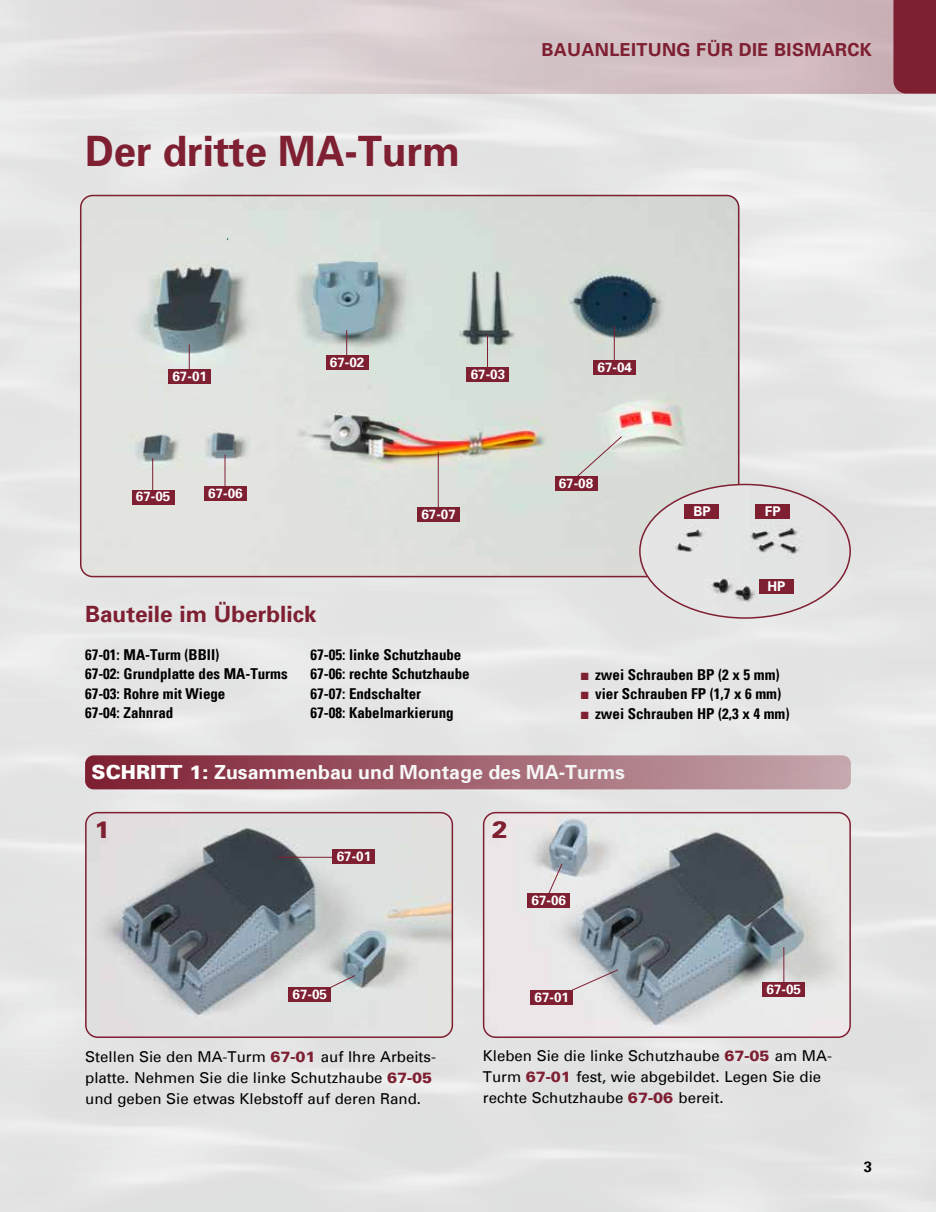
<style>
.page{position:relative;width:936px;height:1212px;background:#fff}
.page>*{position:absolute;margin:0;border:0;box-sizing:border-box;transform-origin:0 0}
.t1{font:700 42px "Univers";color:#7e1f32;scale:.95 1}
.t2{font:900 24px "Univers";color:#7e1f32}
.t3{font:700 22.5px "Univers";color:#7e1f32}
.t4{font:700 19.5px "Univers";color:#fff}
.t5{font:700 18px "Univers";letter-spacing:.02em;color:#7e1f32}
.t6{font:700 condensed 15px/19.5px "Univers";color:#000}
.t7{font:15px/21px "Univers";color:#000}
.t8{font:700 15px "Univers";color:#000}
.t9{font:700 13.5px "Univers";color:#fff}
.s1{color:#7e1f32}
.s2{font-weight:900}
.s3{font-weight:900;color:#7e1f32}
</style>
<div class="page">
<div style="left:0;top:94px;width:935px;height:1118px;background:#e5e5e5"></div>
<div style="left:0;top:0;width:935px;height:94px;background:linear-gradient(to right,#e5e6e6,#cbb0b5)"></div>
<img style="left:80px;top:195px;width:659px;height:382px">
<div style="left:80px;top:195px;width:659px;height:382px;border:2px solid #7e1f32;border-radius:12px"></div>
<div style="left:893px;top:0;width:42px;height:94px;background:#7e1f32"></div>
<div style="left:85px;top:755px;width:765px;height:34px;background:linear-gradient(to right,#7e1f32,#c5a8ae);border-radius:9px"></div>
<img style="left:483px;top:812px;width:367px;height:226px">
<div style="left:483px;top:812px;width:367px;height:226px;border:2px solid #7e1f32;border-radius:12px"></div>
<img style="left:85px;top:812px;width:368px;height:226px">
<div style="left:85px;top:812px;width:368px;height:226px;border:2px solid #7e1f32;border-radius:12px"></div>
<hr style="left:278px;top:857px;width:62px;height:1px;background:#7e1f32">
<div style="left:333px;top:849px;width:42px;height:15px;background:#7e1f32"></div>
<img style="left:639px;top:484px;width:211px;height:134px">
<div style="left:685px;top:504px;width:34px;height:15px;background:#7e1f32"></div>
<div style="left:755px;top:504px;width:34px;height:15px;background:#7e1f32"></div>
<div style="left:759px;top:579px;width:34px;height:15px;background:#7e1f32"></div>
<svg style="left:189px;top:344px;width:1px;height:25px"></svg>
<div style="left:168px;top:369px;width:43px;height:15px;background:#7e1f32"></div>
<svg style="left:346px;top:330px;width:1px;height:25px"></svg>
<div style="left:326px;top:355px;width:42px;height:15px;background:#7e1f32"></div>
<hr style="left:487px;top:335px;width:1px;height:35px;background:#7e1f32">
<div style="left:466px;top:367px;width:43px;height:15px;background:#7e1f32"></div>
<hr style="left:614px;top:325px;width:1px;height:39px;background:#7e1f32">
<div style="left:593px;top:360px;width:43px;height:15px;background:#7e1f32"></div>
<hr style="left:438px;top:452px;width:1px;height:58px;background:#7e1f32">
<div style="left:417px;top:507px;width:43px;height:15px;background:#7e1f32"></div>
<svg style="left:575px;top:435px;width:47px;height:43px;background:#d5d9d3"></svg>
<div style="left:554px;top:476px;width:43px;height:15px;background:#7e1f32"></div>
<hr style="left:152px;top:458px;width:1px;height:35px;background:#7e1f32">
<div style="left:132px;top:490px;width:42px;height:15px;background:#7e1f32"></div>
<hr style="left:225px;top:455px;width:1px;height:35px;background:#7e1f32">
<div style="left:204px;top:486px;width:43px;height:15px;background:#7e1f32"></div>
<svg style="left:314px;top:974px;width:42px;height:22px"></svg>
<div style="left:288px;top:987px;width:43px;height:15px;background:#7e1f32"></div>
<svg style="left:560px;top:969px;width:59px;height:27px;background:#dbd9da"></svg>
<div style="left:530px;top:990px;width:43px;height:15px;background:#7e1f32"></div>
<hr style="left:783px;top:947px;width:1px;height:44px;background:#7e1f32">
<div style="left:762px;top:982px;width:43px;height:15px;background:#7e1f32"></div>
<svg style="left:543px;top:863px;width:20px;height:30px"></svg>
<div style="left:527px;top:893px;width:43px;height:15px;background:#7e1f32"></div>
<h1 class="t1" style="left:85px;top:134px;width:396px">Der dritte MA-Turm</h1>
<p class="t5" style="left:541px;top:41px;width:332px">BAUANLEITUNG FÜR DIE BISMARCK</p>
<p class="t9" style="left:172px;top:371px;width:36px">67-01</p>
<p class="t9" style="left:136px;top:491px;width:36px">67-05</p>
<p class="t9" style="left:208px;top:488px;width:36px">67-06</p>
<p class="t9" style="left:330px;top:356px;width:36px">67-02</p>
<p class="t9" style="left:470px;top:368px;width:36px">67-03</p>
<p class="t9" style="left:421px;top:508px;width:36px">67-07</p>
<h3 class="t3" style="left:85px;top:605px;width:233px">Bauteile im Überblick</h3>
<p class="t6" style="left:85px;top:646px;width:204px">67-01: MA-Turm (BBII)<br>67-02: Grundplatte des MA-Turms<br>67-03: Rohre mit Wiege<br>67-04: Zahnrad</p>
<p class="t6" style="left:310px;top:646px;width:161px">67-05: linke Schutzhaube<br>67-06: rechte Schutzhaube<br>67-07: Endschalter<br>67-08: Kabelmarkierung</p>
<p class="t9" style="left:597px;top:362px;width:36px">67-04</p>
<p class="t9" style="left:558px;top:477px;width:36px">67-08</p>
<p class="t9" style="left:693px;top:506px;width:19px">BP</p>
<p class="t9" style="left:764px;top:506px;width:17px">FP</p>
<p class="t9" style="left:767px;top:581px;width:19px">HP</p>
<p class="t6" style="left:580px;top:666px;width:200px"><span class="s1">■</span> zwei Schrauben BP (2 x 5 mm)</p>
<p class="t6" style="left:580px;top:685px;width:202px"><span class="s1">■</span> vier Schrauben FP (1,7 x 6 mm)</p>
<p class="t6" style="left:580px;top:705px;width:210px"><span class="s1">■</span> zwei Schrauben HP (2,3 x 4 mm)</p>
<h3 class="t4" style="left:92px;top:764px;width:534px"><span class="s2">SCHRITT 1:</span> Zusammenbau und Montage des MA-Turms</h3>
<h2 class="t2" style="left:94px;top:818px;width:18px">1</h2>
<p class="t9" style="left:337px;top:851px;width:36px">67-01</p>
<h2 class="t2" style="left:492px;top:818px;width:18px">2</h2>
<p class="t9" style="left:531px;top:894px;width:36px">67-06</p>
<p class="t9" style="left:292px;top:988px;width:36px">67-05</p>
<p class="t9" style="left:534px;top:991px;width:36px">67-01</p>
<p class="t9" style="left:766px;top:983px;width:36px">67-05</p>
<p class="t7" style="left:85px;top:1047px;width:352px">Stellen Sie den MA-Turm <span class="s3">67-01</span> auf Ihre Arbeits&shy;platte. Nehmen Sie die linke Schutzhaube <span class="s3">67-05 </span>und geben Sie etwas Klebstoff auf deren Rand.</p>
<p class="t7" style="left:483px;top:1047px;width:350px">Kleben Sie die linke Schutzhaube <span class="s3">67-05</span> am MA-<br>Turm <span class="s3">67-01</span> fest, wie abgebildet. Legen Sie die rechte Schutzhaube <span class="s3">67-06</span> bereit.</p>
<p class="t8" style="left:863px;top:1160px;width:10px">3</p>
</div>
